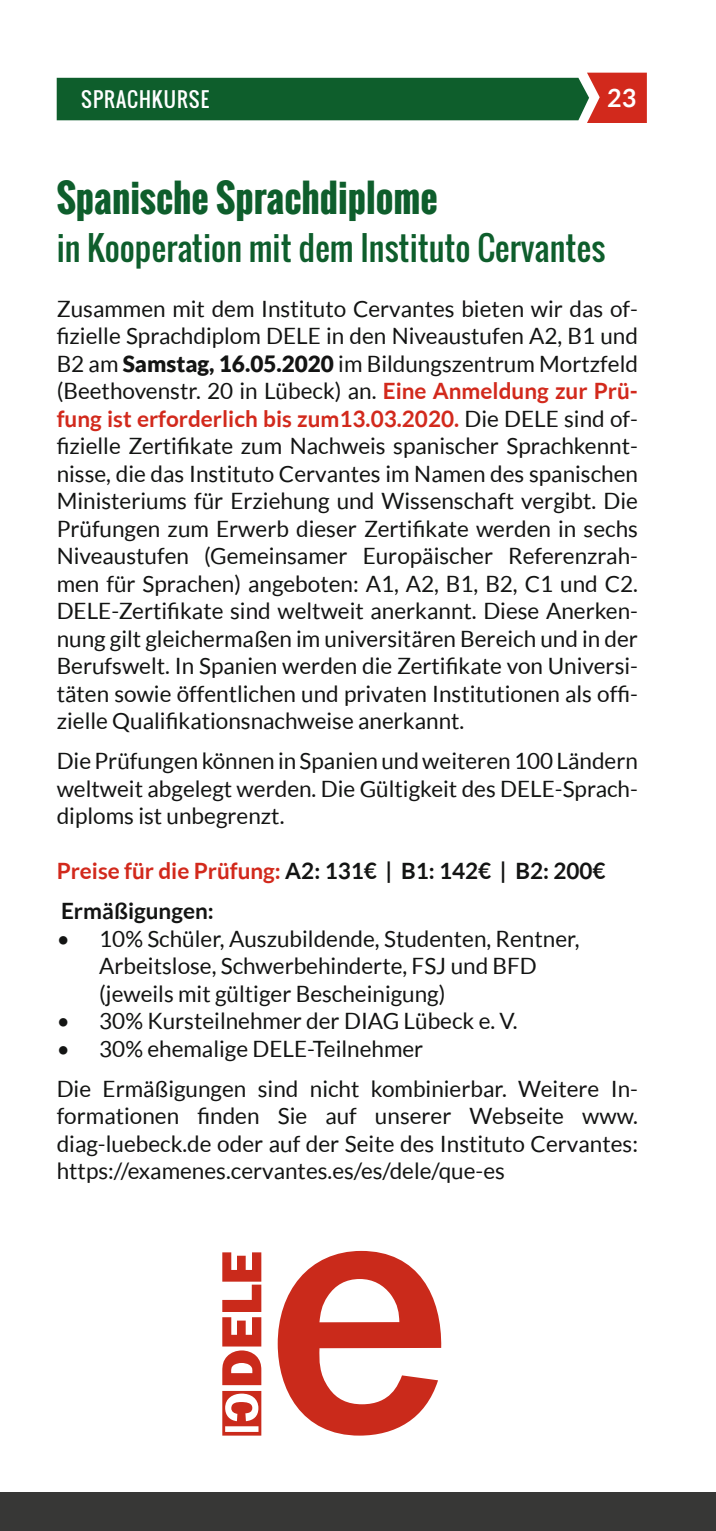
<style>
.page{position:relative;width:716px;height:1531px;background:#fff}
.page>*{position:absolute;margin:0;border:0;box-sizing:border-box;transform-origin:0 0}
.t1{font:700 37.5px "Oswald";color:#0e5e2c}
.t2{font:32.5px "Oswald";color:#0e5e2c}
.t3{font:700 25px "Lato";color:#fff}
.t4{font:22.5px/27.5px "Lato";color:#131413;text-align:justify}
.t5{font:700 22.5px/40px "Lato";color:#131413}
.t6{font:20px "Oswald";letter-spacing:.05em;color:#fff}
.s1{font-weight:900}
.s2{font-weight:700;color:#d2291c}
.s3{color:#d2291c}
</style>
<div class="page">
<svg style="left:57px;top:73px;width:590px;height:50px"></svg>
<div style="left:0;top:1492px;width:716px;height:39px;background:#373736"></div>
<svg style="left:222px;top:1391px;width:39px;height:44px"></svg>
<svg style="left:222px;top:1252px;width:39px;height:133px"></svg>
<svg style="left:277px;top:1251px;width:164px;height:184px"></svg>
<p class="t6" style="left:81px;top:84px;width:129px">SPRACHKURSE</p>
<p class="t3" style="left:607px;top:83px;width:31px">23</p>
<h1 class="t1" style="left:57px;top:170px;width:382px">Spanische Sprachdiplome</h1>
<h2 class="t2" style="left:57px;top:223px;width:550px">in Kooperation mit dem Instituto Cervantes</h2>
<p class="t4" style="left:57px;top:295px;width:583px">Zusammen mit dem Instituto Cervantes bieten wir das of&shy;fizielle Sprachdiplom DELE in den Niveaustufen A2, B1 und B2 am <span class="s1">Samstag, 16.05.2020</span> im Bildungszentrum Mortzfeld (Beethovenstr. 20 in Lübeck) an. <span class="s2">Eine Anmeldung zur Prü&shy;fung ist erforderlich bis zum13.03.2020.</span> Die DELE sind of&shy;fizielle Zertifikate zum Nachweis spanischer Sprachkennt&shy;nisse, die das Instituto Cervantes im Namen des spanischen Ministeriums für Erziehung und Wissenschaft vergibt. Die Prüfungen zum Erwerb dieser Zertifikate werden in sechs Niveaustufen (Gemeinsamer Europäischer Referenzrah&shy;men für Sprachen) angeboten: A1, A2, B1, B2, C1 und C2.<br>DELE-Zertifikate sind weltweit anerkannt. Diese Anerken&shy;nung gilt gleichermaßen im universitären Bereich und in der Berufswelt. In Spanien werden die Zertifikate von Universi&shy;täten sowie öffentlichen und privaten Institutionen als offi&shy;zielle Qualifikationsnachweise anerkannt.</p>
<p class="t4" style="left:57px;top:747px;width:583px">Die Prüfungen können in Spanien und weiteren 100 Ländern weltweit abgelegt werden. Die Gültigkeit des DELE-Sprach&shy;diploms ist unbegrenzt.</p>
<p class="t5" style="left:57px;top:851px;width:550px"><span class="s3">Preise für die Prüfung:</span> A2: 131€ | B1: 142€ | B2: 200€<br>Ermäßigungen:</p>
<p class="t4" style="left:99px;top:925px;width:482px;text-align:left;text-indent:-43px">• 10% Schüler, Auszubildende, Studenten, Rentner,<br>Arbeitslose, Schwerbehinderte, FSJ und BFD (jeweils mit gültiger Bescheinigung)</p>
<p class="t4" style="left:57px;top:1007px;width:462px">• 30% Kursteilnehmer der DIAG Lübeck e. V.</p>
<p class="t4" style="left:57px;top:1028px;width:583px;line-height:40px">• 30% ehemalige DELE-Teilnehmer<br>Die Ermäßigungen sind nicht kombinierbar. Weitere In-</p>
<p class="t4" style="left:57px;top:1102px;width:583px">formationen finden Sie auf unserer Webseite www. diag-luebeck.de oder auf der Seite des Instituto Cervantes: https://examenes.cervantes.es/es/dele/que-es</p>
</div>
